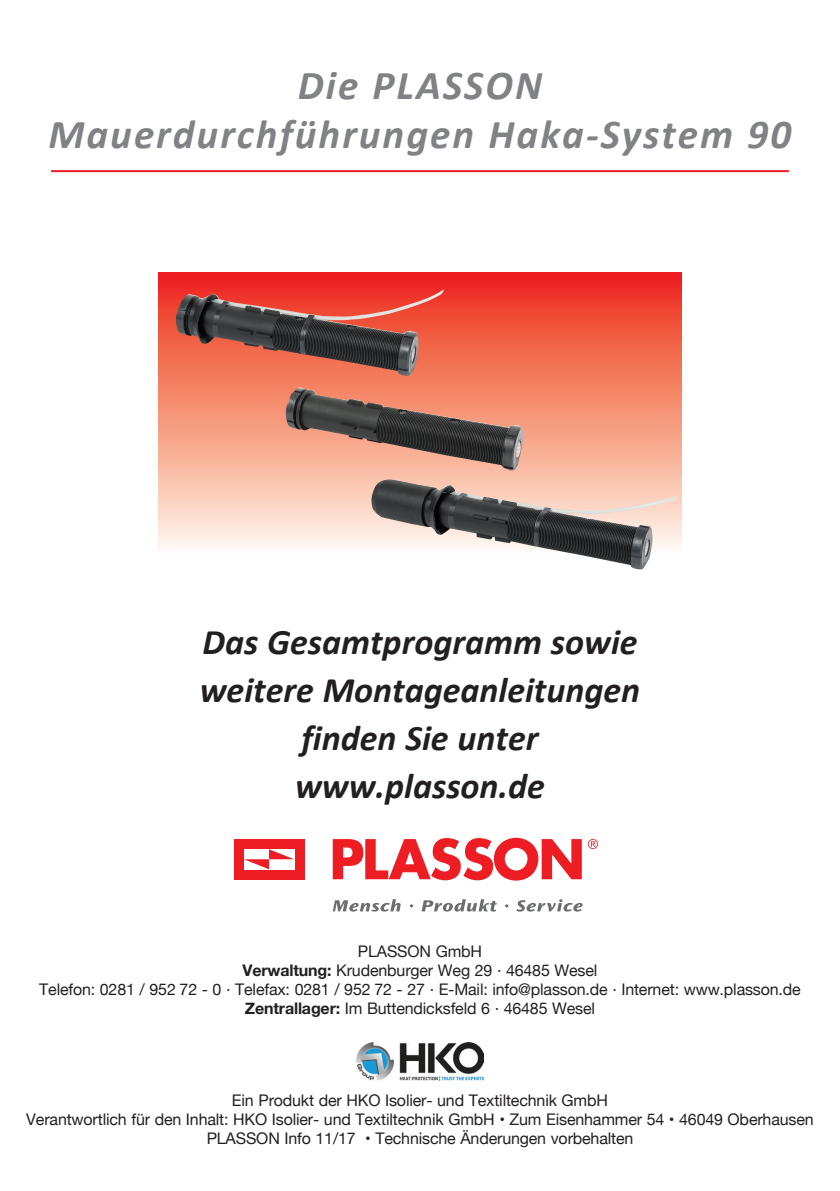
<style>
.page{position:relative;width:840px;height:1191px;background:#fff}
.page>*{position:absolute;margin:0;border:0;box-sizing:border-box;transform-origin:0 0}
.t1{font:italic 700 41.2px/49.4px "Calibri";letter-spacing:.05em;color:#808285;text-align:center}
.t2{font:italic 700 36px/48px "Calibri";color:#231f20;text-align:center}
.t3{font:16px/19.2px "Helvetica Neue";letter-spacing:-.01em;color:#231f20;text-align:center}
.s1{font-weight:700}
</style>
<div class="page">
<svg style="left:159px;top:272px;width:521px;height:298px;background:#f58f7b"></svg>
<div style="left:234px;top:839px;width:70px;height:40px;background:#ee1d23"></div>
<svg style="left:244px;top:849px;width:50px;height:20px"></svg>
<svg style="left:332px;top:899px;width:250px;height:12px"></svg>
<svg style="left:332px;top:837px;width:249px;height:43px"></svg>
<svg style="left:587px;top:839px;width:10px;height:10px"></svg>
<hr style="left:51px;top:170px;width:737px;height:2px;background:#ee1d23">
<img style="left:176px;top:289px;width:268px;height:87px">
<img style="left:285px;top:387px;width:238px;height:83px">
<img style="left:371px;top:479px;width:308px;height:90px">
<img style="left:356px;top:1042px;width:127px;height:38px">
<h1 class="t1" style="left:48px;top:61px;width:744px">Die PLASSON<br>Mauerdurchführungen Haka-System 90</h1>
<h2 class="t2" style="left:200px;top:618px;width:441px">Das Gesamtprogramm sowie weitere Montageanleitungen finden Sie unter www.plasson.de</h2>
<p class="t3" style="left:39px;top:942px;width:762px">PLASSON GmbH<br><span class="s1">Verwaltung:</span> Krudenburger Weg 29 · 46485 Wesel<br>Telefon: 0281 / 952 72 - 0 · Telefax: 0281 / 952 72 - 27 · E-Mail: info@plasson.de · Internet: www.plasson.de <span class="s1">Zentrallager:</span> Im Buttendicksfeld 6 · 46485 Wesel</p>
<p class="t3" style="left:26px;top:1091px;width:788px">Ein Produkt der HKO Isolier- und Textiltechnik GmbH<br>Verantwortlich für den Inhalt: HKO Isolier- und Textiltechnik GmbH • Zum Eisenhammer 54 • 46049 Oberhausen<br>PLASSON Info 11/17 • Technische Änderungen vorbehalten</p>
</div>
